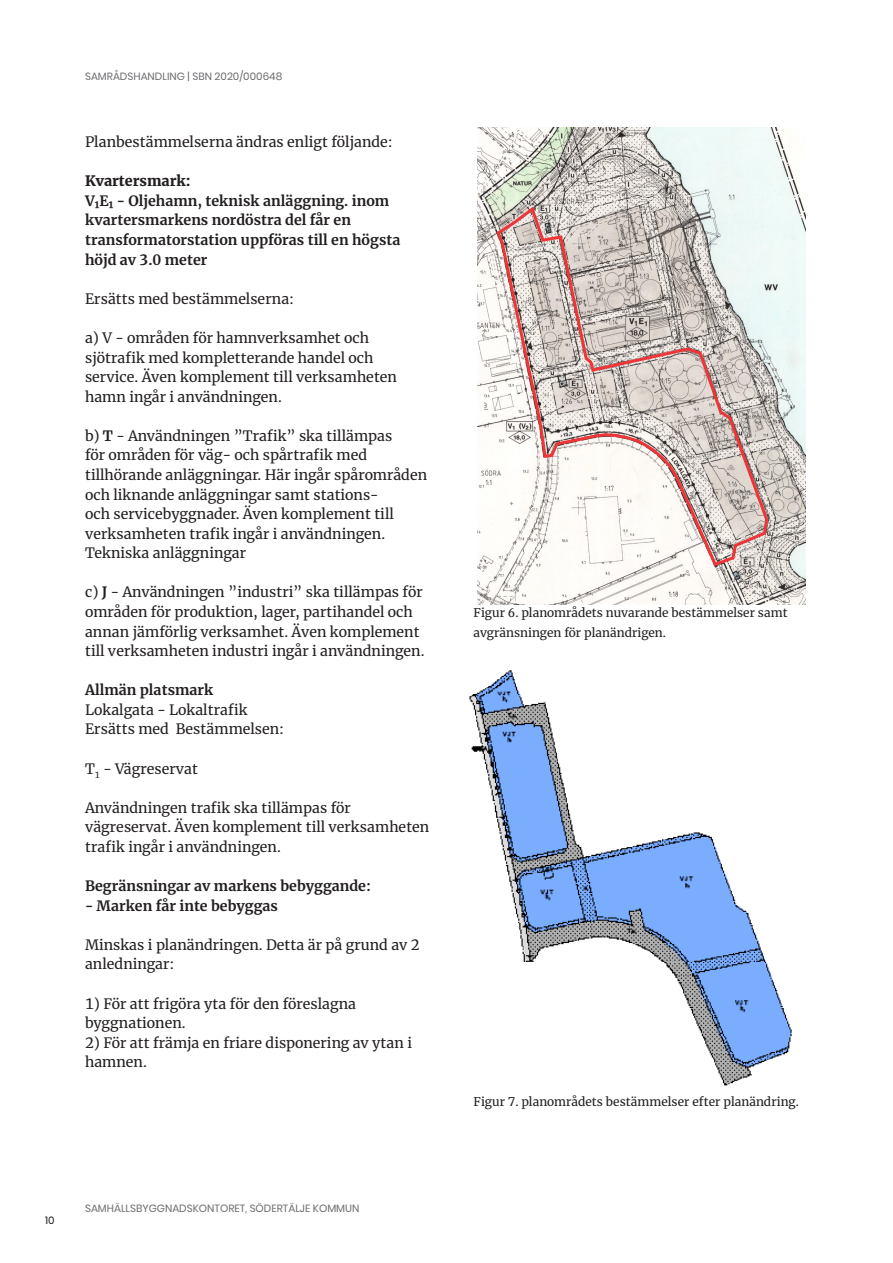
<style>
.page{position:relative;width:893px;height:1263px;background:#fff}
.page>*{position:absolute;margin:0;border:0;box-sizing:border-box;transform-origin:0 0}
._06_Brödtext{font:14.25px/19.6px "Merriweather";color:#231f20}
._06_Brödtext-2{font:700 14.25px/19.5px "Merriweather";color:#231f20}
._06_Brödtext-3{font:900 14.25px "Merriweather";color:#231f20}
._06_Brödtext-4{font:12px/19.5px "Merriweather";color:#231f20}
.t1{font:10.5px "Poppins";color:#6c6d70}
.t2{font:10.5px "Poppins";color:#231f20}
.s1{font-weight:700}
</style>
<div class="page">
<img style="left:469px;top:670px;width:323px;height:416px">
<img style="left:477px;top:128px;width:328px;height:477px">
<svg style="left:495px;top:205px;width:275px;height:363px"></svg>
<p class="t1" style="left:85px;top:70px;width:199px">SAMRÅDSHANDLING | SBN 2020/000648</p>
<p class="_06_Brödtext" style="left:85px;top:131px;width:309px">Planbestämmelserna ändras enligt följande:</p>
<p class="_06_Brödtext-3" style="left:85px;top:171px;width:107px">Kvartersmark:</p>
<p class="_06_Brödtext-2" style="left:85px;top:190px;width:317px">V1E1 - Oljehamn, teknisk anläggning. inom kvartersmarkens nordöstra del får en transformatorstation uppföras till en högsta höjd av 3.0 meter</p>
<p class="_06_Brödtext" style="left:85px;top:287px;width:211px">Ersätts med bestämmelserna:</p>
<p class="_06_Brödtext" style="left:85px;top:327px;width:314px">a) V - områden för hamnverksamhet och sjötrafik med kompletterande handel och service. Även komplement till verksamheten hamn ingår i användningen.</p>
<p class="_06_Brödtext" style="left:85px;top:424px;width:344px">b) <span class="s1">T</span> - Användningen ”Trafik” ska tillämpas<br>för områden för väg- och spårtrafik med tillhörande anläggningar. Här ingår spårområden och liknande anläggningar samt stations-<br>och servicebyggnader. Även komplement till verksamheten trafik ingår i användningen.<br>Tekniska anläggningar</p>
<p class="_06_Brödtext" style="left:85px;top:581px;width:341px">c) <span class="s1">J</span> - Användningen ”industri” ska tillämpas för områden för produktion, lager, partihandel och annan jämförlig verksamhet. Även komplement till verksamheten industri ingår i användningen.</p>
<p class="_06_Brödtext-2" style="left:85px;top:679px;width:130px">Allmän platsmark</p>
<p class="_06_Brödtext" style="left:85px;top:699px;width:164px">Lokalgata - Lokaltrafik</p>
<p class="_06_Brödtext" style="left:85px;top:718px;width:201px">Ersätts med Bestämmelsen:</p>
<p class="_06_Brödtext" style="left:85px;top:757px;width:115px">T<sub>1</sub> - Vägreservat</p>
<p class="_06_Brödtext" style="left:85px;top:796px;width:346px">Användningen trafik ska tillämpas för vägreservat. Även komplement till verksamheten trafik ingår i användningen.</p>
<p class="_06_Brödtext-2" style="left:85px;top:875px;width:288px">Begränsningar av markens bebyggande:</p>
<p class="_06_Brödtext-2" style="left:85px;top:894px;width:195px">- Marken får inte bebyggas</p>
<p class="_06_Brödtext" style="left:85px;top:933px;width:336px">Minskas i planändringen. Detta är på grund av 2 anledningar:</p>
<p class="_06_Brödtext" style="left:85px;top:992px;width:273px">1) För att frigöra yta för den föreslagna byggnationen.</p>
<p class="_06_Brödtext" style="left:85px;top:1031px;width:329px">2) För att främja en friare disponering av ytan i hamnen.</p>
<p class="t2" style="left:45px;top:1214px;width:11px">10</p>
<p class="t1" style="left:85px;top:1202px;width:276px">SAMHÄLLSBYGGNADSKONTORET, SÖDERTÄLJE KOMMUN</p>
<p class="_06_Brödtext-4" style="left:474px;top:602px;width:316px">Figur 6. planområdets nuvarande bestämmelser samt avgränsningen för planändrigen.</p>
<p class="_06_Brödtext-4" style="left:474px;top:1091px;width:327px">Figur 7. planområdets bestämmelser efter planändring.</p>
</div>
